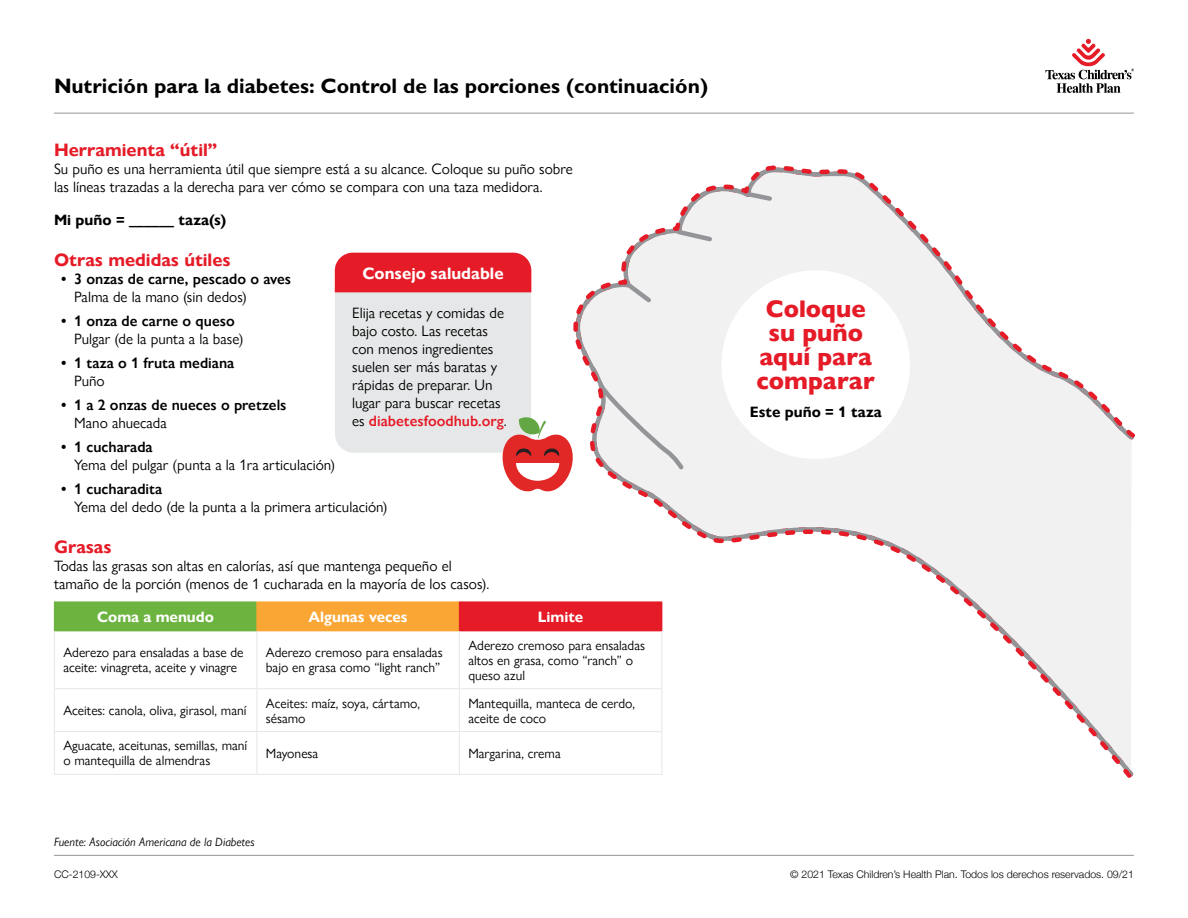
<style>
.page{position:relative;width:1188px;height:918px;background:#fff}
.page>*{position:absolute;margin:0;border:0;box-sizing:border-box;transform-origin:0 0}
.t1{font:800 24px/24px "Gill Sans Nova";color:#e51b27;text-align:center}
.t2{font:700 21px "Gill Sans MT Std";color:#000}
.t3{font:700 18px "Gill Sans Nova";color:#e51b27}
.t4{font:700 16.5px "Gill Sans Nova";color:#fff}
.t5{font:15px/18px "Gill Sans Nova";color:#000}
.t6{font:600 15px "Gill Sans Nova";color:#000}
.t7{font:700 15px "Gill Sans Nova";color:#000}
.t8{font:700 15px "Gill Sans Nova";color:#fff}
.t9{font:13.5px/15px "Gill Sans Nova";color:#000}
.t10{font:italic 12px "Gill Sans Nova";color:#000}
.t11{font:300 10.5px "Helvetica Neue";color:#000}
.s1{font-weight:600;color:#e51b27}
</style>
<div class="page">
<svg style="left:1045px;top:39px;width:89px;height:54px"></svg>
<hr style="left:54px;top:113px;width:1080px;height:1px;background:#939598">
<hr style="left:54px;top:855px;width:1080px;height:1px;background:#939598">
<svg style="left:566px;top:165px;width:569px;height:613px"></svg>
<div style="left:54px;top:602px;width:203px;height:29px;background:#6cb33f"></div>
<div style="left:257px;top:602px;width:202px;height:29px;background:#faa634"></div>
<div style="left:459px;top:602px;width:203px;height:29px;background:#e51b27"></div>
<svg style="left:256px;top:602px;width:1px;height:28px"></svg>
<hr style="left:256px;top:630px;width:203px;height:1px;background:#faa634">
<svg style="left:662px;top:602px;width:1px;height:28px"></svg>
<hr style="left:54px;top:631px;width:1px;height:57px;background:#e6e7e8">
<hr style="left:256px;top:631px;width:1px;height:57px;background:#e6e7e8">
<hr style="left:459px;top:631px;width:1px;height:57px;background:#e6e7e8">
<hr style="left:662px;top:631px;width:1px;height:57px;background:#e6e7e8">
<hr style="left:54px;top:688px;width:203px;height:1px;background:#e6e7e8">
<hr style="left:54px;top:689px;width:1px;height:42px;background:#e6e7e8">
<hr style="left:257px;top:688px;width:202px;height:1px;background:#e6e7e8">
<hr style="left:256px;top:689px;width:1px;height:42px;background:#e6e7e8">
<hr style="left:459px;top:688px;width:203px;height:1px;background:#e6e7e8">
<hr style="left:459px;top:689px;width:1px;height:42px;background:#e6e7e8">
<hr style="left:662px;top:689px;width:1px;height:42px;background:#e6e7e8">
<hr style="left:54px;top:731px;width:203px;height:1px;background:#e6e7e8">
<hr style="left:54px;top:732px;width:1px;height:42px;background:#e6e7e8">
<hr style="left:257px;top:731px;width:202px;height:1px;background:#e6e7e8">
<hr style="left:256px;top:732px;width:1px;height:42px;background:#e6e7e8">
<hr style="left:459px;top:731px;width:203px;height:1px;background:#e6e7e8">
<hr style="left:459px;top:732px;width:1px;height:42px;background:#e6e7e8">
<hr style="left:662px;top:732px;width:1px;height:42px;background:#e6e7e8">
<hr style="left:54px;top:774px;width:203px;height:1px;background:#e6e7e8">
<hr style="left:257px;top:774px;width:202px;height:1px;background:#e6e7e8">
<hr style="left:459px;top:774px;width:203px;height:1px;background:#e6e7e8">
<svg style="left:335px;top:166px;width:719px;height:385px"></svg>
<h2 class="t2" style="left:54px;top:73px;width:656px">Nutrición para la diabetes: Control de las porciones (continuación)</h2>
<p class="t3" style="left:54px;top:139px;width:165px">Herramienta “útil”</p>
<p class="t5" style="left:54px;top:160px;width:520px">Su puño es una herramienta útil que siempre está a su alcance. Coloque su puño sobre las líneas trazadas a la derecha para ver cómo se compara con una taza medidora.</p>
<p class="t7" style="left:54px;top:210px;width:174px">Mi puño = ______ taza(s)</p>
<p class="t3" style="left:54px;top:249px;width:178px">Otras medidas útiles</p>
<p class="t6" style="left:61px;top:269px;width:232px">• 3 onzas de carne, pescado o aves</p>
<p class="t5" style="left:74px;top:288px;width:174px">Palma de la mano (sin dedos)</p>
<p class="t6" style="left:61px;top:311px;width:175px">• 1 onza de carne o queso</p>
<p class="t5" style="left:74px;top:330px;width:171px">Pulgar (de la punta a la base)</p>
<p class="t6" style="left:61px;top:353px;width:175px">• 1 taza o 1 fruta mediana</p>
<p class="t5" style="left:74px;top:372px;width:32px">Puño</p>
<p class="t6" style="left:61px;top:395px;width:227px">• 1 a 2 onzas de nueces o pretzels</p>
<p class="t5" style="left:74px;top:414px;width:94px">Mano ahuecada</p>
<p class="t6" style="left:61px;top:437px;width:93px">• 1 cucharada</p>
<p class="t5" style="left:74px;top:456px;width:263px">Yema del pulgar (punta a la 1ra articulación)</p>
<p class="t6" style="left:61px;top:479px;width:103px">• 1 cucharadita</p>
<p class="t5" style="left:74px;top:498px;width:315px">Yema del dedo (de la punta a la primera articulación)</p>
<p class="t4" style="left:363px;top:263px;width:143px">Consejo saludable</p>
<p class="t5" style="left:352px;top:304px;width:156px">Elija recetas y comidas de bajo costo. Las recetas con menos ingredientes suelen ser más baratas y rápidas de preparar. Un lugar para buscar recetas es <span class="s1">diabetesfoodhub.org</span>.</p>
<p class="t3" style="left:54px;top:535px;width:59px">Grasas</p>
<p class="t5" style="left:54px;top:556px;width:437px">Todas las grasas son altas en calorías, así que mantenga pequeño el tamaño de la porción (menos de 1 cucharada en la mayoría de los casos).</p>
<p class="t8" style="left:97px;top:607px;width:118px">Coma a menudo</p>
<p class="t8" style="left:309px;top:607px;width:101px">Algunas veces</p>
<p class="t8" style="left:538px;top:607px;width:47px">Limite</p>
<p class="t9" style="left:63px;top:645px;width:182px">Aderezo para ensaladas a base de aceite: vinagreta, aceite y vinagre</p>
<p class="t9" style="left:266px;top:645px;width:178px">Aderezo cremoso para ensaladas bajo en grasa como “light ranch”</p>
<p class="t9" style="left:468px;top:637px;width:178px">Aderezo cremoso para ensaladas altos en grasa, como “ranch” o queso azul</p>
<p class="t9" style="left:63px;top:703px;width:185px">Aceites: canola, oliva, girasol, maní</p>
<p class="t9" style="left:266px;top:695px;width:156px">Aceites: maíz, soya, cártamo, sésamo</p>
<p class="t9" style="left:468px;top:695px;width:168px">Mantequilla, manteca de cerdo, aceite de coco</p>
<p class="t9" style="left:63px;top:738px;width:185px">Aguacate, aceitunas, semillas, maní o mantequilla de almendras</p>
<p class="t9" style="left:266px;top:746px;width:54px">Mayonesa</p>
<p class="t9" style="left:468px;top:746px;width:94px">Margarina, crema</p>
<p class="t10" style="left:54px;top:835px;width:202px">Fuente: Asociación Americana de la Diabetes</p>
<h1 class="t1" style="left:757px;top:297px;width:120px">Coloque su puño aquí para comparar</h1>
<p class="t7" style="left:750px;top:403px;width:133px">Este puño = 1 taza</p>
<p class="t11" style="left:54px;top:865px;width:65px">CC-2109-XXX</p>
<p class="t11" style="left:790px;top:865px;width:345px">© 2021 Texas Children’s Health Plan. Todos los derechos reservados. 09/21</p>
</div>
